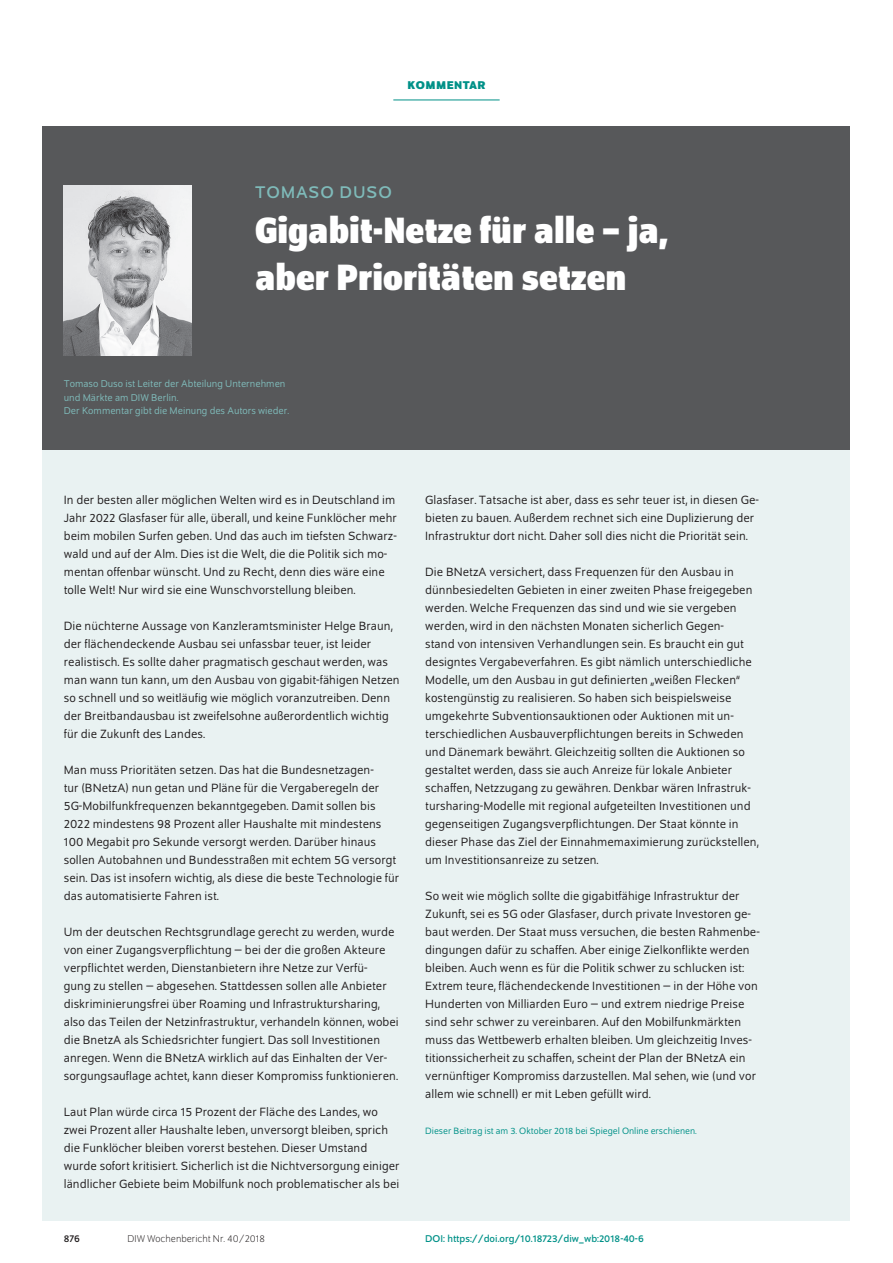
<style>
.page{position:relative;width:893px;height:1263px;background:#fff}
.page>*{position:absolute;margin:0;border:0;box-sizing:border-box;transform-origin:0 0}
.t1{font:700 semi-condensed 39px/46.8px "Schumpeter";color:#fff}
.t2{font:18px "Schumpeter";letter-spacing:.05em;color:#7fbbba}
.t3{font:12.75px/18px "Schumpeter Blond";letter-spacing:.005em;color:#231f20}
.t4{font:700 12px "Schumpeter";letter-spacing:.04em;color:#009188}
.t5{font:10.5px/13.5px "Schumpeter Blond";color:#7fbbba}
.t6{font:10.5px "Schumpeter";color:#009188}
.t7{font:300 10.5px "Schumpeter";color:#231f20}
.t8{font:10.5px "Schumpeter";color:#231f20}
.t9{font:9.75px "Schumpeter Blond";color:#009188}
</style>
<div class="page">
<div style="left:43px;top:126px;width:807px;height:324px;background:#57585a"></div>
<hr style="left:393px;top:100px;width:107px;height:1px;background:#009188">
<div style="left:43px;top:450px;width:807px;height:770px;background:#e9f2f2"></div>
<img style="left:64px;top:186px;width:127px;height:170px">
<p class="t4" style="left:407px;top:79px;width:80px">KOMMENTAR</p>
<h2 class="t2" style="left:255px;top:183px;width:138px">TOMASO DUSO</h2>
<h1 class="t1" style="left:255px;top:207px;width:414px">Gigabit-Netze für alle – ja, aber Prioritäten setzen</h1>
<p class="t5" style="left:64px;top:377px;width:227px">Tomaso Duso ist Leiter der Abteilung Unternehmen und Märkte am DIW Berlin.<br>Der Kommentar gibt die Meinung des Autors wieder.</p>
<p class="t3" style="left:64px;top:491px;width:335px">In der besten aller möglichen Welten wird es in Deutschland im Jahr 2022 Glasfaser für alle, überall, und keine Funklöcher mehr beim mobilen Surfen geben. Und das auch im tiefsten Schwarz&shy;wald und auf der Alm. Dies ist die Welt, die die Politik sich mo&shy;mentan offenbar wünscht. Und zu Recht, denn dies wäre eine tolle Welt! Nur wird sie eine Wunschvorstellung bleiben.</p>
<p class="t3" style="left:64px;top:617px;width:337px">Die nüchterne Aussage von Kanzleramtsminister Helge Braun, der flächendeckende Ausbau sei unfassbar teuer, ist leider realistisch. Es sollte daher pragmatisch geschaut werden, was man wann tun kann, um den Ausbau von gigabit-fähigen Netzen so schnell und so weitläufig wie möglich voranzutreiben. Denn der Breitbandausbau ist zweifelsohne außerordentlich wichtig für die Zukunft des Landes.</p>
<p class="t3" style="left:64px;top:761px;width:337px">Man muss Prioritäten setzen. Das hat die Bundesnetzagen-<br>tur (BNetzA) nun getan und Pläne für die Vergaberegeln der 5G-Mobilfunkfrequenzen bekanntgegeben. Damit sollen bis 2022 mindestens 98 Prozent aller Haushalte mit mindestens 100 Megabit pro Sekunde versorgt werden. Darüber hinaus sollen Autobahnen und Bundesstraßen mit echtem 5G versorgt sein. Das ist insofern wichtig, als diese die beste Technologie für das automatisierte Fahren ist.</p>
<p class="t3" style="left:64px;top:923px;width:336px">Um der deutschen Rechtsgrundlage gerecht zu werden, wurde von einer Zugangsverpflichtung – bei der die großen Akteure verpflichtet werden, Dienstanbietern ihre Netze zur Verfü-<br>gung zu stellen – abgesehen. Stattdessen sollen alle Anbieter diskriminierungsfrei über Roaming und Infrastruktursharing, also das Teilen der Netzinfrastruktur, verhandeln können, wobei die BnetzA als Schiedsrichter fungiert. Das soll Investitionen anregen. Wenn die BNetzA wirklich auf das Einhalten der Ver&shy;sorgungsauflage achtet, kann dieser Kompromiss funktionieren.</p>
<p class="t3" style="left:64px;top:1103px;width:337px">Laut Plan würde circa 15 Prozent der Fläche des Landes, wo zwei Prozent aller Haushalte leben, unversorgt bleiben, sprich die Funklöcher bleiben vorerst bestehen. Dieser Umstand wurde sofort kritisiert. Sicherlich ist die Nichtversorgung einiger ländlicher Gebiete beim Mobilfunk noch problematischer als bei</p>
<p class="t3" style="left:425px;top:491px;width:335px">Glasfaser. Tatsache ist aber, dass es sehr teuer ist, in diesen Ge&shy;bieten zu bauen. Außerdem rechnet sich eine Duplizierung der<br>Infrastruktur dort nicht. Daher soll dies nicht die Priorität sein.</p>
<p class="t3" style="left:425px;top:563px;width:335px">Die BNetzA versichert, dass Frequenzen für den Ausbau in dünnbesiedelten Gebieten in einer zweiten Phase freigegeben werden. Welche Frequenzen das sind und wie sie vergeben werden, wird in den nächsten Monaten sicherlich Gegen-<br>stand von intensiven Verhandlungen sein. Es braucht ein gut designtes Vergabeverfahren. Es gibt nämlich unterschiedliche Modelle, um den Ausbau in gut definierten „weißen Flecken“ kostengünstig zu realisieren. So haben sich beispielsweise umgekehrte Subventionsauktionen oder Auktionen mit un&shy;terschiedlichen Ausbauverpflichtungen bereits in Schweden und Dänemark bewährt. Gleichzeitig sollten die Auktionen so gestaltet werden, dass sie auch Anreize für lokale Anbieter schaffen, Netzzugang zu gewähren. Denkbar wären Infrastruk&shy;tursharing-Modelle mit regional aufgeteilten Investitionen und gegenseitigen Zugangsverpflichtungen. Der Staat könnte in dieser Phase das Ziel der Einnahmemaximierung zurückstellen, um Investitionsanreize zu setzen.</p>
<p class="t3" style="left:425px;top:887px;width:336px">So weit wie möglich sollte die gigabitfähige Infrastruktur der Zukunft, sei es 5G oder Glasfaser, durch private Investoren ge&shy;baut werden. Der Staat muss versuchen, die besten Rahmenbe&shy;dingungen dafür zu schaffen. Aber einige Zielkonflikte werden bleiben. Auch wenn es für die Politik schwer zu schlucken ist:<br>Extrem teure, flächendeckende Investitionen – in der Höhe von Hunderten von Milliarden Euro – und extrem niedrige Preise sind sehr schwer zu vereinbaren. Auf den Mobilfunkmärkten muss das Wettbewerb erhalten bleiben. Um gleichzeitig Inves&shy;titionssicherheit zu schaffen, scheint der Plan der BNetzA ein vernünftiger Kompromiss darzustellen. Mal sehen, wie (und vor allem wie schnell) er mit Leben gefüllt wird.</p>
<p class="t9" style="left:425px;top:1126px;width:273px">Dieser Beitrag ist am 3. Oktober 2018 bei Spiegel Online erschienen.</p>
<p class="t8" style="left:64px;top:1233px;width:18px">876</p>
<p class="t7" style="left:128px;top:1234px;width:139px">DIW Wochenbericht Nr. 40/2018</p>
<p class="t6" style="left:425px;top:1233px;width:220px">DOI: https://doi.org/10.18723/diw_wb:2018-40-6</p>
</div>
